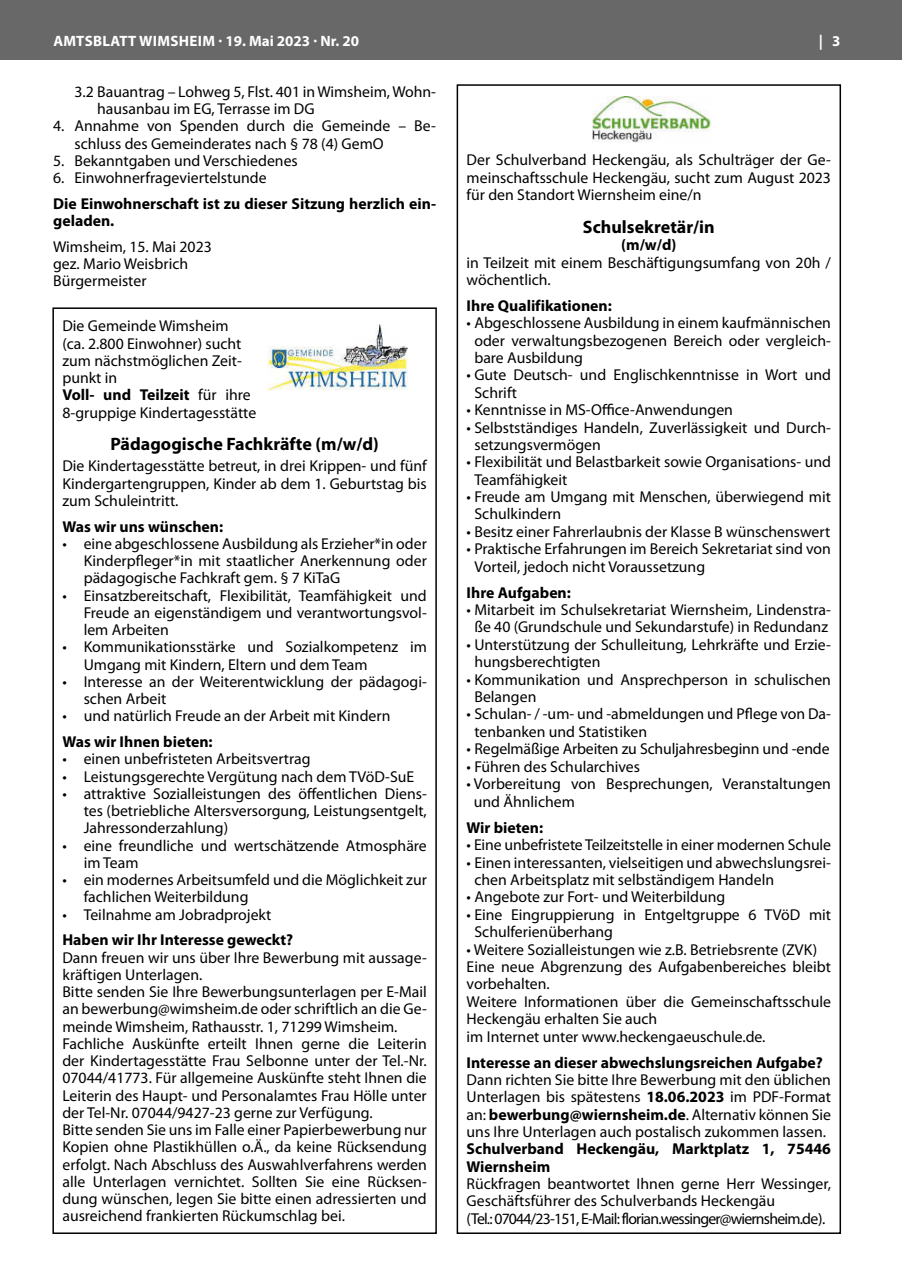
<style>
.page{position:relative;width:902px;height:1280px;background:#fff}
.page>*{position:absolute;margin:0;border:0;box-sizing:border-box;transform-origin:0 0}
.t1{font:700 18px "Myriad Pro";color:#000}
.t2{font:15.75px/17.2px "Myriad Pro";color:#000}
.t3{font:700 15.75px/17.2px "Myriad Pro";color:#000}
.t4{font:700 15px "Myriad Pro";letter-spacing:.02em;color:#fff}
.s1{font-weight:700}
</style>
<div class="page">
<div style="left:0;top:0;width:901px;height:60px;background:#676867"></div>
<img style="left:592px;top:96px;width:119px;height:47px">
<div style="left:456px;top:84px;width:385px;height:1150px;border:2px solid #000"></div>
<img style="left:267px;top:324px;width:140px;height:66px">
<div style="left:52px;top:307px;width:385px;height:927px;border:2px solid #000"></div>
<p class="t4" style="left:53px;top:31px;width:307px">AMTSBLATT WIMSHEIM · 19. Mai 2023 · Nr. 20</p>
<p class="t4" style="left:818px;top:31px;width:23px">| 3</p>
<p class="t2" style="left:97px;top:83px;width:340px;text-indent:-23px">3.2 Bauantrag – Lohweg 5, Flst. 401 in Wimsheim, Wohn&shy;hausanbau im EG, Terrasse im DG</p>
<p class="t2" style="left:74px;top:117px;width:363px;text-indent:-21px">4. Annahme von Spenden durch die Gemeinde – Be&shy;schluss des Gemeinderates nach § 78 (4) GemO</p>
<p class="t2" style="left:53px;top:152px;width:246px">5. Bekanntgaben und Verschiedenes</p>
<p class="t2" style="left:53px;top:169px;width:215px">6. Einwohnerfrageviertelstunde</p>
<p class="t3" style="left:53px;top:194px;width:384px">Die Einwohnerschaft ist zu dieser Sitzung herzlich ein&shy;geladen.</p>
<p class="t2" style="left:53px;top:238px;width:160px">Wimsheim, 15. Mai 2023 gez. Mario Weisbrich<br>Bürgermeister</p>
<p class="t2" style="left:466px;top:151px;width:366px;text-align:justify">Der Schulverband Heckengäu, als Schulträger der Ge&shy;meinschaftsschule Heckengäu, sucht zum August 2023 für den Standort Wiernsheim eine/n</p>
<p class="t1" style="left:583px;top:215px;width:133px">Schulsekretär/in</p>
<p class="t3" style="left:621px;top:236px;width:57px">(m/w/d)</p>
<p class="t2" style="left:466px;top:253px;width:366px">in Teilzeit mit einem Beschäftigungsumfang von 20h / wöchentlich.</p>
<p class="t3" style="left:466px;top:296px;width:147px">Ihre Qualifikationen:</p>
<p class="t2" style="left:474px;top:314px;width:358px;text-align:justify;text-indent:-8px">• Abgeschlossene Ausbildung in einem kaufmännischen oder verwaltungsbezogenen Bereich oder vergleich&shy;bare Ausbildung</p>
<p class="t2" style="left:474px;top:366px;width:358px;text-indent:-8px">• Gute Deutsch- und Englischkenntnisse in Wort und<br>Schrift</p>
<p class="t2" style="left:466px;top:401px;width:268px">• Kenntnisse in MS-Office-Anwendungen</p>
<p class="t2" style="left:474px;top:418px;width:358px;text-indent:-8px">• Selbstständiges Handeln, Zuverlässigkeit und Durch&shy;setzungsvermögen</p>
<p class="t2" style="left:474px;top:453px;width:358px;text-indent:-8px">• Flexibilität und Belastbarkeit sowie Organisations- und<br>Teamfähigkeit</p>
<p class="t2" style="left:474px;top:488px;width:358px;text-indent:-8px">• Freude am Umgang mit Menschen, überwiegend mit<br>Schulkindern</p>
<p class="t2" style="left:466px;top:523px;width:365px">• Besitz einer Fahrerlaubnis der Klasse B wünschenswert</p>
<p class="t2" style="left:474px;top:540px;width:358px;text-indent:-8px">• Praktische Erfahrungen im Bereich Sekretariat sind von<br>Vorteil, jedoch nicht Voraussetzung</p>
<p class="t3" style="left:466px;top:583px;width:106px">Ihre Aufgaben:</p>
<p class="t2" style="left:466px;top:601px;width:366px;text-align:center">• Mitarbeit im Schulsekretariat Wiernsheim, Lindenstra&shy;ße 40 (Grundschule und Sekundarstufe) in Redundanz</p>
<p class="t2" style="left:474px;top:636px;width:358px;text-indent:-8px">• Unterstützung der Schulleitung, Lehrkräfte und Erzie&shy;hungsberechtigten</p>
<p class="t2" style="left:474px;top:670px;width:358px;text-indent:-8px">• Kommunikation und Ansprechperson in schulischen<br>Belangen</p>
<p class="t2" style="left:474px;top:705px;width:358px;text-indent:-8px">• Schulan- / -um- und -abmeldungen und Pflege von Da&shy;tenbanken und Statistiken</p>
<p class="t2" style="left:466px;top:740px;width:364px">• Regelmäßige Arbeiten zu Schuljahresbeginn und -ende</p>
<p class="t2" style="left:466px;top:758px;width:175px">• Führen des Schularchives</p>
<p class="t2" style="left:474px;top:775px;width:358px;text-indent:-7px">• Vorbereitung von Besprechungen, Veranstaltungen und Ähnlichem</p>
<p class="t3" style="left:466px;top:818px;width:78px">Wir bieten:</p>
<p class="t2" style="left:466px;top:836px;width:366px">• Eine unbefristete Teilzeitstelle in einer modernen Schule</p>
<p class="t2" style="left:474px;top:853px;width:358px;text-indent:-8px">• Einen interessanten, vielseitigen und abwechslungsrei&shy;chen Arbeitsplatz mit selbständigem Handeln</p>
<p class="t2" style="left:466px;top:888px;width:260px">• Angebote zur Fort- und Weiterbildung</p>
<p class="t2" style="left:474px;top:906px;width:358px;text-indent:-8px">• Eine Eingruppierung in Entgeltgruppe 6 TVöD mit<br>Schulferienüberhang</p>
<p class="t2" style="left:466px;top:940px;width:366px">• Weitere Sozialleistungen wie z.B. Betriebsrente (ZVK)<br>Eine neue Abgrenzung des Aufgabenbereiches bleibt vorbehalten.<br>Weitere Informationen über die Gemeinschaftsschule Heckengäu erhalten Sie auch<br>im Internet unter www.heckengaeuschule.de.</p>
<p class="t3" style="left:466px;top:1053px;width:358px">Interesse an dieser abwechslungsreichen Aufgabe?</p>
<p class="t2" style="left:466px;top:1071px;width:366px;text-align:justify">Dann richten Sie bitte Ihre Bewerbung mit den üblichen Unterlagen bis spätestens <span class="s1">18.06.2023</span> im PDF-Format an: <span class="s1">bewerbung@wiernsheim.de</span>. Alternativ können Sie uns Ihre Unterlagen auch postalisch zukommen lassen.</p>
<p class="t3" style="left:466px;top:1140px;width:366px">Schulverband Heckengäu, Marktplatz 1, 75446<br>Wiernsheim</p>
<p class="t2" style="left:466px;top:1175px;width:366px">Rückfragen beantwortet Ihnen gerne Herr Wessinger,<br>Geschäftsführer des Schulverbands Heckengäu<br>(Tel.: 07044/23-151, E-Mail: florian.wessinger@wiernsheim.de).</p>
<p class="t2" style="left:62px;top:317px;width:195px">Die Gemeinde Wimsheim<br>(ca. 2.800 Einwohner) sucht zum nächstmöglichen Zeit&shy;punkt in<br><span class="s1">Voll- und Teilzeit</span> für ihre<br>8-gruppige Kindertagesstätte</p>
<p class="t1" style="left:110px;top:432px;width:270px">Pädagogische Fachkräfte (m/w/d)</p>
<p class="t2" style="left:62px;top:457px;width:366px;text-align:justify">Die Kindertagesstätte betreut, in drei Krippen- und fünf Kindergartengruppen, Kinder ab dem 1. Geburtstag bis zum Schuleintritt.</p>
<p class="t3" style="left:62px;top:517px;width:162px">Was wir uns wünschen:</p>
<p class="t2" style="left:84px;top:535px;width:344px;text-align:justify;text-indent:-21px">• eine abgeschlossene Ausbildung als Erzieher*in oder Kinderpfleger*in mit staatlicher Anerkennung oder pädagogische Fachkraft gem. § 7 KiTaG</p>
<p class="t2" style="left:84px;top:586px;width:344px;text-align:justify;text-indent:-21px">• Einsatzbereitschaft, Flexibilität, Teamfähigkeit und Freude an eigenständigem und verantwortungsvol&shy;lem Arbeiten</p>
<p class="t2" style="left:84px;top:638px;width:344px;text-indent:-21px">• Kommunikationsstärke und Sozialkompetenz im<br>Umgang mit Kindern, Eltern und dem Team</p>
<p class="t2" style="left:84px;top:673px;width:344px;text-indent:-21px">• Interesse an der Weiterentwicklung der pädagogi&shy;schen Arbeit</p>
<p class="t2" style="left:62px;top:707px;width:329px">• und natürlich Freude an der Arbeit mit Kindern</p>
<p class="t3" style="left:62px;top:733px;width:152px">Was wir Ihnen bieten:</p>
<p class="t2" style="left:62px;top:750px;width:249px">• einen unbefristeten Arbeitsvertrag</p>
<p class="t2" style="left:62px;top:767px;width:353px">• Leistungsgerechte Vergütung nach dem TVöD-SuE</p>
<p class="t2" style="left:84px;top:785px;width:344px;text-align:justify;text-indent:-21px">• attraktive Sozialleistungen des öffentlichen Diens&shy;tes (betriebliche Altersversorgung, Leistungsentgelt, Jahressonderzahlung)</p>
<p class="t2" style="left:84px;top:836px;width:344px;text-indent:-21px">• eine freundliche und wertschätzende Atmosphäre im Team</p>
<p class="t2" style="left:84px;top:871px;width:344px;text-indent:-21px">• ein modernes Arbeitsumfeld und die Möglichkeit zur fachlichen Weiterbildung</p>
<p class="t2" style="left:62px;top:905px;width:210px">• Teilnahme am Jobradprojekt</p>
<p class="t3" style="left:62px;top:931px;width:232px">Haben wir Ihr Interesse geweckt?</p>
<p class="t2" style="left:62px;top:948px;width:366px">Dann freuen wir uns über Ihre Bewerbung mit aussage&shy;kräftigen Unterlagen.<br>Bitte senden Sie Ihre Bewerbungsunterlagen per E-Mail an bewerbung@wimsheim.de oder schriftlich an die Ge&shy;meinde Wimsheim, Rathausstr. 1, 71299 Wimsheim.<br>Fachliche Auskünfte erteilt Ihnen gerne die Leiterin der Kindertagesstätte Frau Selbonne unter der Tel.-Nr.<br>07044/41773. Für allgemeine Auskünfte steht Ihnen die Leiterin des Haupt- und Personalamtes Frau Hölle unter der Tel-Nr. 07044/9427-23 gerne zur Verfügung.<br>Bitte senden Sie uns im Falle einer Papierbewerbung nur Kopien ohne Plastikhüllen o.Ä., da keine Rücksendung erfolgt. Nach Abschluss des Auswahlverfahrens werden alle Unterlagen vernichtet. Sollten Sie eine Rücksen&shy;dung wünschen, legen Sie bitte einen adressierten und ausreichend frankierten Rückumschlag bei.</p>
</div>
